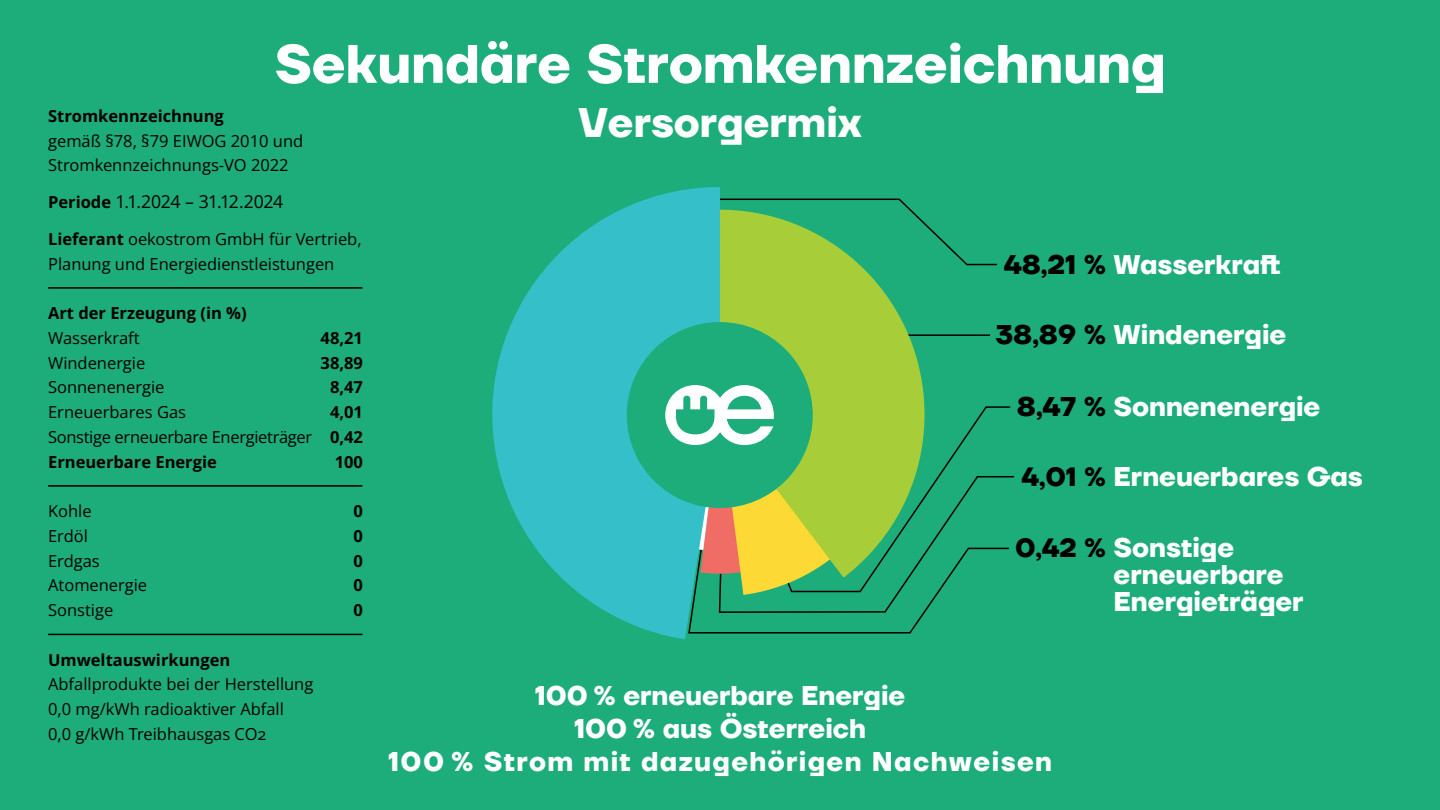
<style>
.page{position:relative;width:1440px;height:810px;background:#1cad7a}
.page>*{position:absolute;margin:0;border:0;box-sizing:border-box;transform-origin:0 0}
.t1{font:700 54px "TT Firs Neue";color:#fff}
.t2{font:700 41.25px "TT Firs Neue";color:#fff}
.t3{font:700 27px/33.4px "TT Firs Neue";color:#fff;text-align:center}
.t4{font:17.7px "Open Sans";letter-spacing:-.02em;color:#000002}
.t5{font:16.5px/24.8px "Open Sans";color:#000002}
.t6{font:700 16.5px/24.8px "Open Sans";color:#000002;text-align:right}
.s1{font-weight:700;font-size:16.5px}
.s2{font-weight:700}
.s3{color:#000002}
.s4{font-size:26.4px;color:#000002}
</style>
<div class="page">
<hr style="left:48px;top:287px;width:314px;height:2px;background:#000002">
<hr style="left:48px;top:485px;width:314px;height:2px;background:#000002">
<hr style="left:48px;top:634px;width:314px;height:1px;background:#000002">
<svg style="left:953px;top:250px;width:44px;height:16px"></svg>
<hr style="left:882px;top:334px;width:108px;height:2px;background:#000002">
<svg style="left:720px;top:198px;width:233px;height:187px;fill:#a7ce39"></svg>
<svg style="left:492px;top:187px;width:228px;height:453px;fill:#35c0c9"></svg>
<div style="left:627px;top:322px;width:186px;height:186px;background:#1cad7a;border-radius:50%"></div>
<svg style="left:665px;top:385px;width:350px;height:249px"></svg>
<h1 class="t1" style="left:275px;top:27px;width:893px">Sekundäre Stromkennzeichnung</h1>
<h2 class="t2" style="left:578px;top:94px;width:285px">Versorgermix</h2>
<p class="t6" style="left:48px;top:103px;width:177px">Stromkennzeichnung</p>
<p class="t5" style="left:48px;top:128px;width:257px">gemäß §78, §79 EIWOG 2010 und<br>Stromkennzeichnungs-VO 2022</p>
<p class="t4" style="left:48px;top:190px;width:237px"><span class="s1">Periode</span> 1.1.2024 – 31.12.2024</p>
<p class="t5" style="left:48px;top:226px;width:315px"><span class="s2">Lieferant</span> oekostrom GmbH für Vertrieb,<br>Planung und Energiedienstleistungen</p>
<p class="t6" style="left:48px;top:300px;width:200px">Art der Erzeugung (in %)</p>
<p class="t5" style="left:48px;top:325px;width:266px">Wasserkraft<br>Windenergie<br>Sonnenenergie<br>Erneuerbares Gas<br>Sonstige erneuerbare Energieträger</p>
<p class="t6" style="left:48px;top:449px;width:170px">Erneuerbare Energie</p>
<p class="t6" style="left:321px;top:325px;width:44px">48,21<br>38,89<br>8,47<br>4,01<br>0,42<br>100</p>
<p class="t5" style="left:48px;top:498px;width:101px">Kohle<br>Erdöl<br>Erdgas<br>Atomenergie<br>Sonstige</p>
<p class="t6" style="left:354px;top:498px;width:11px;text-align:justify">0<br>0<br>0<br>0<br>0</p>
<p class="t6" style="left:48px;top:647px;width:184px">Umweltauswirkungen</p>
<p class="t5" style="left:48px;top:672px;width:267px">Abfallprodukte bei der Herstellung<br>0,0 mg/kWh radioaktiver Abfall<br>0,0 g/kWh Treibhausgas CO2</p>
<h3 class="t3" style="left:1004px;top:247px;width:278px"><span class="s3">48,21 %</span> Wasserkraft</h3>
<h3 class="t3" style="left:995px;top:318px;width:293px"><span class="s3">38,89 %</span> Windenergie</h3>
<h3 class="t3" style="left:1017px;top:390px;width:305px"><span class="s3">8,47 %</span> Sonnenenergie</h3>
<h3 class="t3" style="left:1021px;top:460px;width:343px"><span class="s4">4,01 %</span> Erneuerbares Gas</h3>
<h3 class="t3" style="left:1015px;top:530px;width:221px"><span class="s4">0,42 %</span> Sonstige</h3>
<h3 class="t3" style="left:388px;top:678px;width:665px">100 % erneuerbare Energie<br>100 % aus Österreich<br>100 % Strom mit dazugehörigen Nachweisen</h3>
<h3 class="t3" style="left:1114px;top:561px;width:192px;line-height:27px;text-align:left">erneuerbare<br>Energieträger</h3>
</div>
